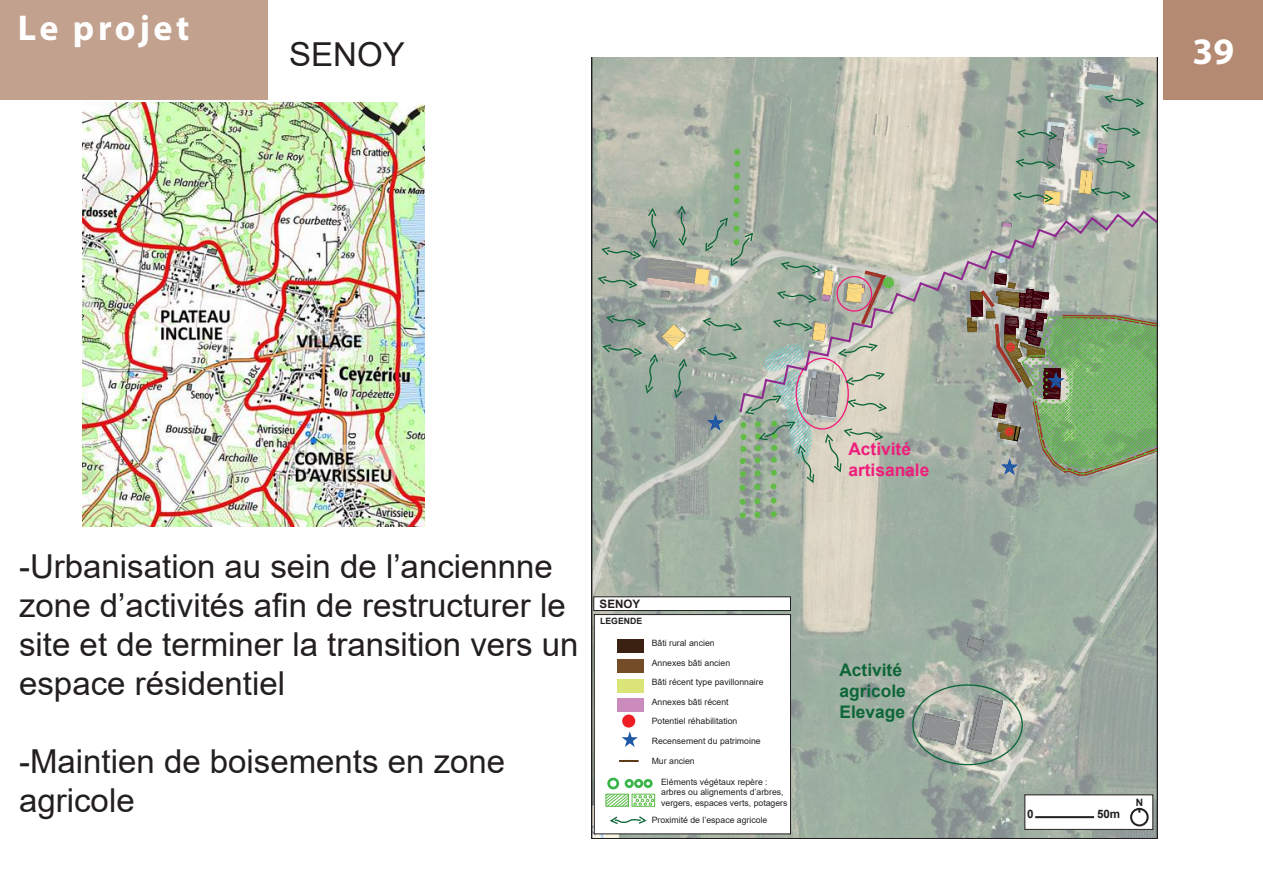
<style>
.page{position:relative;width:1263px;height:893px;background:#fff}
.page>*{position:absolute;margin:0;border:0;box-sizing:border-box;transform-origin:0 0}
.t1{font:700 37.5px "Myriad Pro";color:#fff}
.t2{font:700 36px "Myriad Pro";letter-spacing:.1em;color:#fff}
.t3{font:33px/39px "Arial";color:#231f20}
.t4{font:700 17.4px/20.9px "Arial";color:#0c6638}
.t5{font:700 17.4px/20.9px "Arial";color:#ee1e7b}
.t6{font:700 11.55px "Arial";color:#231f20}
.t7{font:700 10.2px "Arial";color:#231f20}
.t8{font:8.7px/10.5px "Arial";color:#231f20}
.t9{font:700 8.7px "Arial";color:#231f20}
</style>
<div class="page">
<div style="left:1164px;top:0;width:99px;height:99px;background:#b58a73"></div>
<div style="left:0;top:0;width:268px;height:99px;background:#c3a18f"></div>
<svg style="left:591px;top:58px;width:566px;height:781px;background:#adb6a9"></svg>
<div style="left:1025px;top:795px;width:128px;height:34px;background:#fff"></div>
<div style="left:1024px;top:794px;width:129px;height:36px;border:1px solid #231f20"></div>
<div style="left:1130px;top:808px;width:19px;height:18px;border:2px solid #231f20;border-radius:50%"></div>
<hr style="left:1035px;top:816px;width:59px;height:2px;background:#231f20">
<img style="left:83px;top:102px;width:342px;height:425px">
<h2 class="t2" style="left:18px;top:4px;width:173px">Le projet</h2>
<h3 class="t3" style="left:289px;top:34px;width:117px">SENOY</h3>
<h1 class="t1" style="left:1192px;top:27px;width:43px">39</h1>
<h3 class="t3" style="left:19px;top:546px;width:561px">-Urbanisation au sein de l’anciennne zone d’activités afin de restructurer le site et de terminer la transition vers un espace résidentiel</h3>
<h3 class="t3" style="left:19px;top:741px;width:488px">-Maintien de boisements en zone agricole</h3>
<h3 class="t6" style="left:600px;top:596px;width:42px">SENOY</h3>
<p class="t9" style="left:600px;top:615px;width:44px">LEGENDE</p>
<p class="t8" style="left:652px;top:638px;width:64px">Bâti rural ancien</p>
<p class="t8" style="left:652px;top:657px;width:80px">Annexes bâti ancien</p>
<p class="t8" style="left:652px;top:677px;width:113px">Bâti récent type pavillonnaire</p>
<p class="t8" style="left:652px;top:696px;width:79px">Annexes bâti récent</p>
<p class="t8" style="left:652px;top:716px;width:87px">Potentiel réhabilitation</p>
<p class="t8" style="left:652px;top:736px;width:110px">Recensement du patrimoine</p>
<p class="t8" style="left:652px;top:755px;width:45px">Mur ancien</p>
<p class="t8" style="left:661px;top:776px;width:128px">Eléments végétaux repère : arbres ou alignements d’arbres, vergers, espaces verts, potagers</p>
<p class="t8" style="left:652px;top:815px;width:117px">Proximité de l’espace agricole</p>
<h3 class="t5" style="left:848px;top:439px;width:82px">Activité artisanale</h3>
<h3 class="t4" style="left:839px;top:660px;width:68px">Activité agricole<br>Elevage</h3>
<h3 class="t6" style="left:1027px;top:806px;width:8px">0</h3>
<h3 class="t6" style="left:1097px;top:806px;width:25px">50m</h3>
<p class="t7" style="left:1136px;top:795px;width:9px">N</p>
</div>
